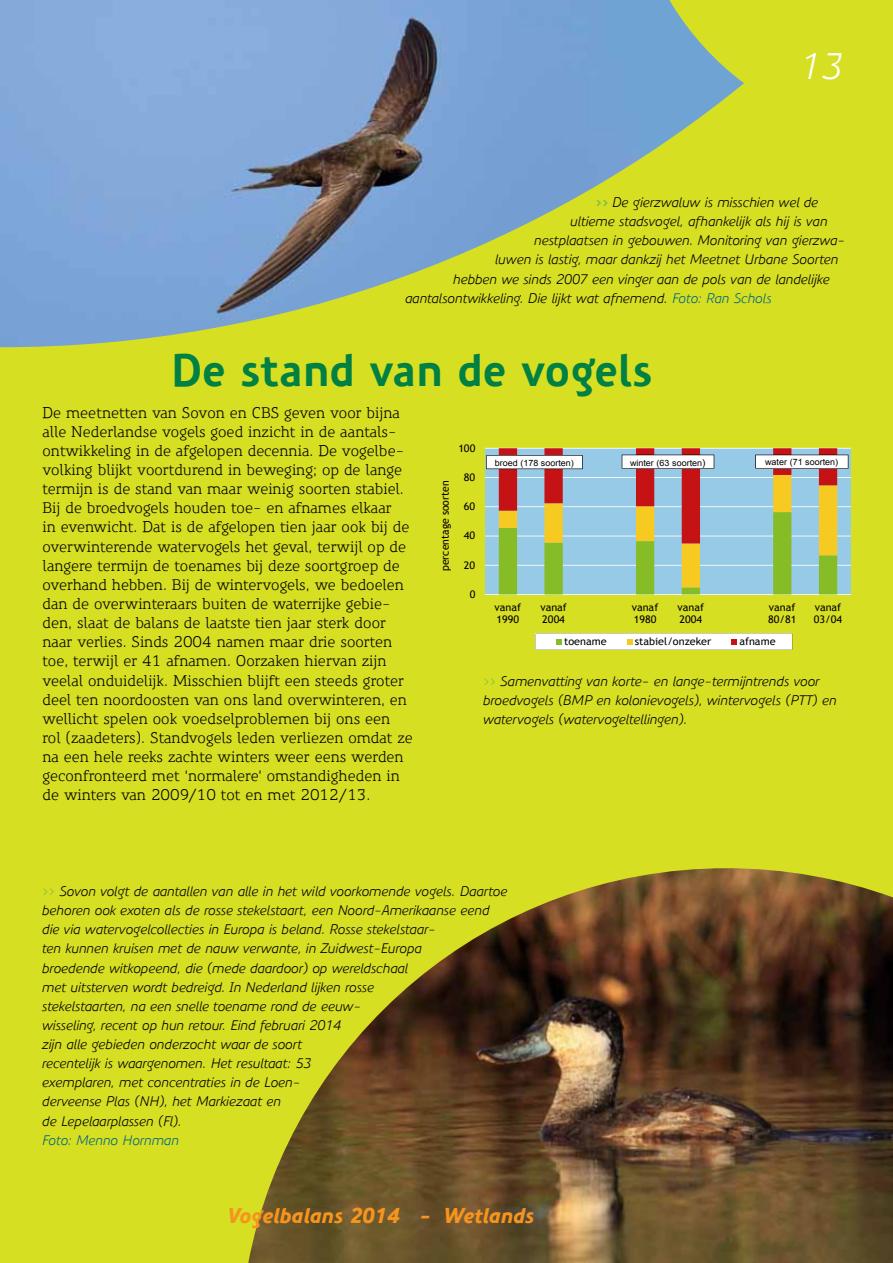
<style>
.page{position:relative;width:893px;height:1263px;background:#d7df23}
.page>*{position:absolute;margin:0;border:0;box-sizing:border-box;transform-origin:0 0}
.t1{font:700 45px "Precious Sans";color:#008042}
.t2{font:italic 36px "Precious Sans";color:#fff}
.t3{font:italic 900 21px "Precious Sans";color:#f7941e}
.t4{font:15px/19.2px "Precious Serif";color:#000}
.t5{font:italic 13.5px/19.2px "Precious Sans";color:#000}
.t6{font:italic 13.5px "Precious Sans";color:#00677d}
.t7{font:10.8px "Trebuchet MS";letter-spacing:.005em;color:#000;scale:.96 1}
.t8{font:10.5px/12.1px "Trebuchet MS";color:#000;scale:1.04 1}
.t9{font:8.7px "Arial";color:#000;scale:1.04 1}
.s1{font-family:"Precious Serif";font-weight:700;font-size:12.75px;color:#80c342}
.s2{color:#00677d}
.s3{font-style:inherit}
.s4{font-size:9.6px}
.s5{color:#80c342}
</style>
<div class="page">
<img style="left:0;top:0;width:670px;height:347px">
<img style="left:248px;top:868px;width:645px;height:395px">
<hr style="left:485px;top:594px;width:366px;height:1px;background:#fff">
<hr style="left:485px;top:565px;width:366px;height:1px;background:#fff">
<hr style="left:485px;top:536px;width:366px;height:1px;background:#fff">
<hr style="left:485px;top:506px;width:366px;height:1px;background:#fff">
<hr style="left:485px;top:477px;width:366px;height:1px;background:#fff">
<hr style="left:485px;top:448px;width:366px;height:1px;background:#fff">
<svg style="left:536px;top:634px;width:256px;height:16px;background:#faf8f5"></svg>
<svg style="left:486px;top:448px;width:362px;height:146px;background:#a8bcb0"></svg>
<svg style="left:630px;top:0;width:114px;height:139px"></svg>
<h2 class="t2" style="left:801px;top:43px;width:44px">13</h2>
<p class="t5" style="left:596px;top:193px;width:224px"><span class="s1">&gt;&gt;</span> De gierzwaluw is misschien wel de</p>
<p class="t5" style="left:570px;top:212px;width:259px">ultieme stadsvogel, afhankelijk als hij is van</p>
<p class="t5" style="left:534px;top:231px;width:312px">nestplaatsen in gebouwen. Monitoring van gierzwa-</p>
<p class="t5" style="left:495px;top:250px;width:345px">luwen is lastig, maar dankzij het Meetnet Urbane Soorten</p>
<p class="t5" style="left:453px;top:269px;width:378px">hebben we sinds 2007 een vinger aan de pols van de landelijke</p>
<p class="t5" style="left:405px;top:288px;width:368px">aantalsontwikkeling. Die lijkt wat afnemend. <span class="s2">Foto: Ran Schols</span></p>
<h1 class="t1" style="left:171px;top:341px;width:483px">De <span class="s3">st</span>and van de vogels</h1>
<p class="t4" style="left:43px;top:403px;width:372px">De meetnetten van Sovon en CBS geven voor bijna alle Nederlandse vogels goed inzicht in de aantals&shy;ontwikkeling in de afgelopen decennia. De vogelbe&shy;volking blijkt voortdurend in beweging; op de lange termijn is de stand van maar weinig soorten stabiel.<br>Bij de broedvogels houden toe- en afnames elkaar<br>in evenwicht. Dat is de afgelopen tien jaar ook bij de overwinterende watervogels het geval, terwijl op de langere termijn de toenames bij deze soortgroep de overhand hebben. Bij de wintervogels, we bedoelen dan de overwinteraars buiten de waterrijke gebie&shy;den, slaat de balans de laatste tien jaar sterk door naar verlies. Sinds 2004 namen maar drie soorten toe, terwijl er 41 afnamen. Oorzaken hiervan zijn veelal onduidelijk. Misschien blijft een steeds groter deel ten noordoosten van ons land overwinteren, en wellicht spelen ook voedselproblemen bij ons een<br>rol (zaadeters). Standvogels leden verliezen omdat ze na een hele reeks zachte winters weer eens werden geconfronteerd met ‘normalere’ omstandigheden in de winters van 2009/10 tot en met 2012/13.</p>
<p class="t8" style="left:458px;top:442px;width:18px">100</p>
<p class="t7" style="left:439px;top:571px;width:96px;rotate:-90deg">percentage soorten</p>
<p class="t8" style="left:464px;top:471px;width:12px">80</p>
<p class="t8" style="left:464px;top:500px;width:12px">60</p>
<p class="t8" style="left:464px;top:530px;width:12px">40</p>
<p class="t8" style="left:464px;top:559px;width:12px">20</p>
<p class="t8" style="left:470px;top:588px;width:7px">0</p>
<p class="t9" style="left:495px;top:457px;width:77px">broed (178 soorten)</p>
<p class="t9" style="left:630px;top:457px;width:74px">winter (63 soorten<span class="s4">)</span></p>
<p class="t9" style="left:765px;top:456px;width:72px">water (71 soorten)</p>
<p class="t8" style="left:495px;top:601px;width:27px">vanaf<br>1990</p>
<p class="t8" style="left:540px;top:601px;width:27px">vanaf<br>2004</p>
<p class="t8" style="left:632px;top:601px;width:27px">vanaf<br>1980</p>
<p class="t8" style="left:677px;top:601px;width:27px">vanaf<br>2004</p>
<p class="t8" style="left:768px;top:601px;width:29px">vanaf<br>80/81</p>
<p class="t8" style="left:814px;top:601px;width:29px">vanaf<br>03/04</p>
<p class="t8" style="left:564px;top:635px;width:42px">toename</p>
<p class="t8" style="left:635px;top:635px;width:75px">stabiel/onzeker</p>
<p class="t8" style="left:739px;top:635px;width:36px">afname</p>
<p class="t5" style="left:483px;top:671px;width:355px"><span class="s5">&gt;&gt;</span> Samenvatting van korte- en lange-termijntrends voor broedvogels (BMP en kolonievogels), wintervogels (PTT) en watervogels (watervogeltellingen).</p>
<p class="t5" style="left:43px;top:882px;width:467px"><span class="s5">&gt;&gt;</span> Sovon volgt de aantallen van alle in het wild voorkomende vogels. Daartoe behoren ook exoten als de rosse stekelstaart, een Noord-Amerikaanse eend die via watervogelcollecties in Europa is beland. Rosse stekelstaar-<br>ten kunnen kruisen met de nauw verwante, in Zuidwest-Europa<br>broedende witkopeend, die (mede daardoor) op wereldschaal<br>met uitsterven wordt bedreigd. In Nederland lijken rosse<br>stekelstaarten, na een snelle toename rond de eeuw-<br>wisseling, recent op hun retour. Eind februari 2014<br>zijn alle gebieden onderzocht waar de soort<br>recentelijk is waargenomen. Het resultaat: 53<br>exemplaren, met concentraties in de Loen-<br>derveense Plas (NH), het Markiezaat en<br>de Lepelaarplassen (Fl).</p>
<p class="t6" style="left:43px;top:1131px;width:138px">Foto: Menno Hornman</p>
<h3 class="t3" style="left:228px;top:1202px;width:309px">Vogelbalans 2014 - Wetlands</h3>
</div>
